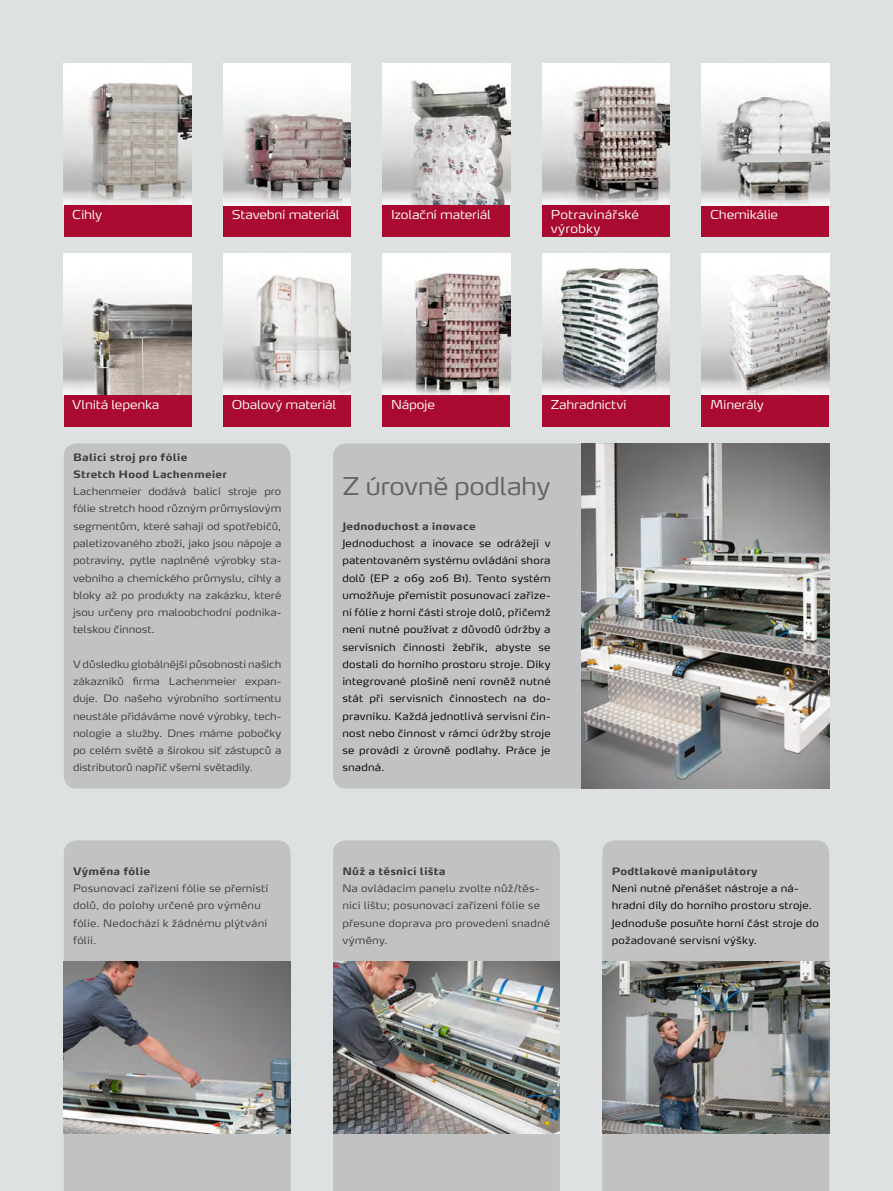
<style>
.page{position:relative;width:893px;height:1191px;background:#dde1e1}
.page>*{position:absolute;margin:0;border:0;box-sizing:border-box;transform-origin:0 0}
.t1{font:300 24.3px "Max Pro";letter-spacing:-.02em;color:#646363;scale:1.11 1}
.t2{font:300 12.15px "Max Pro";letter-spacing:-.015em;color:#fff;scale:1.11 1}
.t3{font:300 12.15px/13.5px "Max Pro";letter-spacing:.01em;color:#fff;scale:1.11 1}
.t4{font:300 10.2px/17.2px "Max Pro";letter-spacing:.015em;color:#3c3c3b;text-align:justify;scale:1.11 1}
.t5{font:300 10.2px/17.2px "Max Pro";letter-spacing:.02em;color:#000;scale:1.11 1}
.t6{font:700 10.2px/17.2px "Max Pro";letter-spacing:.015em;color:#3c3c3b;scale:1.11 1}
</style>
<div class="page">
<div style="left:64px;top:840px;width:227px;height:351px;background:#c1c2c4"></div>
<div style="left:333px;top:840px;width:227px;height:351px;background:#c1c2c4"></div>
<div style="left:602px;top:840px;width:227px;height:351px;background:#c1c2c4"></div>
<div style="left:333px;top:443px;width:248px;height:345px;background:#c1c2c4"></div>
<div style="left:64px;top:443px;width:227px;height:345px;background:#c1c2c4;border-radius:13px"></div>
<img style="left:602px;top:961px;width:227px;height:172px">
<img style="left:333px;top:961px;width:227px;height:172px">
<img style="left:64px;top:961px;width:227px;height:172px">
<img style="left:581px;top:443px;width:248px;height:345px">
<img style="left:64px;top:64px;width:127px;height:141px">
<div style="left:64px;top:205px;width:127px;height:31px;background:#aa0a2f"></div>
<img style="left:383px;top:254px;width:127px;height:141px">
<div style="left:383px;top:395px;width:127px;height:31px;background:#aa0a2f"></div>
<img style="left:542px;top:254px;width:128px;height:141px">
<div style="left:542px;top:395px;width:128px;height:31px;background:#aa0a2f"></div>
<img style="left:702px;top:254px;width:127px;height:141px">
<div style="left:702px;top:395px;width:127px;height:31px;background:#aa0a2f"></div>
<img style="left:542px;top:64px;width:128px;height:141px">
<div style="left:542px;top:205px;width:128px;height:31px;background:#aa0a2f"></div>
<div style="left:223px;top:205px;width:128px;height:31px;background:#aa0a2f"></div>
<img style="left:223px;top:64px;width:128px;height:141px">
<img style="left:383px;top:64px;width:127px;height:141px">
<div style="left:383px;top:205px;width:127px;height:31px;background:#aa0a2f"></div>
<div style="left:702px;top:205px;width:127px;height:31px;background:#aa0a2f"></div>
<img style="left:702px;top:64px;width:127px;height:141px">
<div style="left:64px;top:395px;width:127px;height:31px;background:#aa0a2f"></div>
<img style="left:64px;top:254px;width:127px;height:141px">
<div style="left:223px;top:395px;width:128px;height:31px;background:#aa0a2f"></div>
<img style="left:223px;top:254px;width:128px;height:141px">
<p class="t2" style="left:72px;top:204px;width:28px">Cihly</p>
<p class="t2" style="left:232px;top:204px;width:99px">Stavební materiál</p>
<p class="t2" style="left:391px;top:204px;width:91px">Izolační materiál</p>
<p class="t2" style="left:710px;top:204px;width:63px">Chemikálie</p>
<p class="t3" style="left:551px;top:206px;width:81px">Potravinářské výrobky</p>
<p class="t2" style="left:72px;top:394px;width:80px">Vlnitá lepenka</p>
<p class="t2" style="left:232px;top:394px;width:96px">Obalový materiál</p>
<p class="t2" style="left:391px;top:394px;width:41px">Nápoje</p>
<p class="t2" style="left:551px;top:394px;width:70px">Zahradnictví</p>
<p class="t2" style="left:710px;top:394px;width:50px">Minerály</p>
<p class="t6" style="left:73px;top:447px;width:140px">Balicí stroj pro fólie<br>Stretch Hood Lachenmeier</p>
<p class="t4" style="left:73px;top:482px;width:189px">Lachenmeier dodává balicí stroje pro fólie stretch hood různým průmyslovým segmentům, které sahají od spotřebičů, paletizovaného zboží, jako jsou nápoje a potraviny, pytle naplněné výrobky sta&shy;vebního a chemického průmyslu, cihly a bloky až po produkty na zakázku, které jsou určeny pro maloobchodní podnika&shy;telskou činnost.</p>
<p class="t4" style="left:73px;top:654px;width:189px">V důsledku globálnější působnosti našich zákazníků firma Lachenmeier expan&shy;duje. Do našeho výrobního sortimentu neustále přidáváme nové výrobky, tech&shy;nologie a služby. Dnes máme pobočky po celém světě a širokou síť zástupců a distributorů napříč všemi světadíly.</p>
<p class="t6" style="left:73px;top:861px;width:71px">Výměna fólie</p>
<p class="t4" style="left:73px;top:878px;width:178px;text-align:left">Posunovací zařízení fólie se přemístí dolů, do polohy určené pro výměnu fólie. Nedochází k žádnému plýtvání fólií.</p>
<h1 class="t1" style="left:342px;top:466px;width:189px">Z úrovně podlahy</h1>
<p class="t6" style="left:342px;top:516px;width:122px">Jednoduchost a inovace</p>
<p class="t5" style="left:342px;top:533px;width:189px;text-align:justify">Jednoduchost a inovace se odrážejí v patentovaném systému ovládání shora dolů (EP 2 069 206 B1). Tento systém umožňuje přemístit posunovací zaříze&shy;ní fólie z horní části stroje dolů, přičemž není nutné používat z důvodů údržby a servisních činnosti žebřík, abyste se dostali do horního prostoru stroje. Díky integrované plošině není rovněž nutné stát při servisních činnostech na do&shy;pravníku. Každá jednotlivá servisní čin&shy;nost nebo činnost v rámci údržby stroje se provádí z úrovně podlahy. Práce je snadná.</p>
<p class="t6" style="left:342px;top:861px;width:94px">Nůž a těsnicí lišta</p>
<p class="t4" style="left:342px;top:878px;width:189px;text-align:left">Na ovládacím panelu zvolte nůž/těs&shy;nicí lištu; posunovací zařízení fólie se přesune doprava pro provedení snadné výměny.</p>
<p class="t6" style="left:612px;top:861px;width:133px">Podtlakové manipulátory</p>
<p class="t5" style="left:612px;top:878px;width:188px">Není nutné přenášet nástroje a ná&shy;hradní díly do horního prostoru stroje.<br>Jednoduše posuňte horní část stroje do požadované servisní výšky.</p>
</div>
